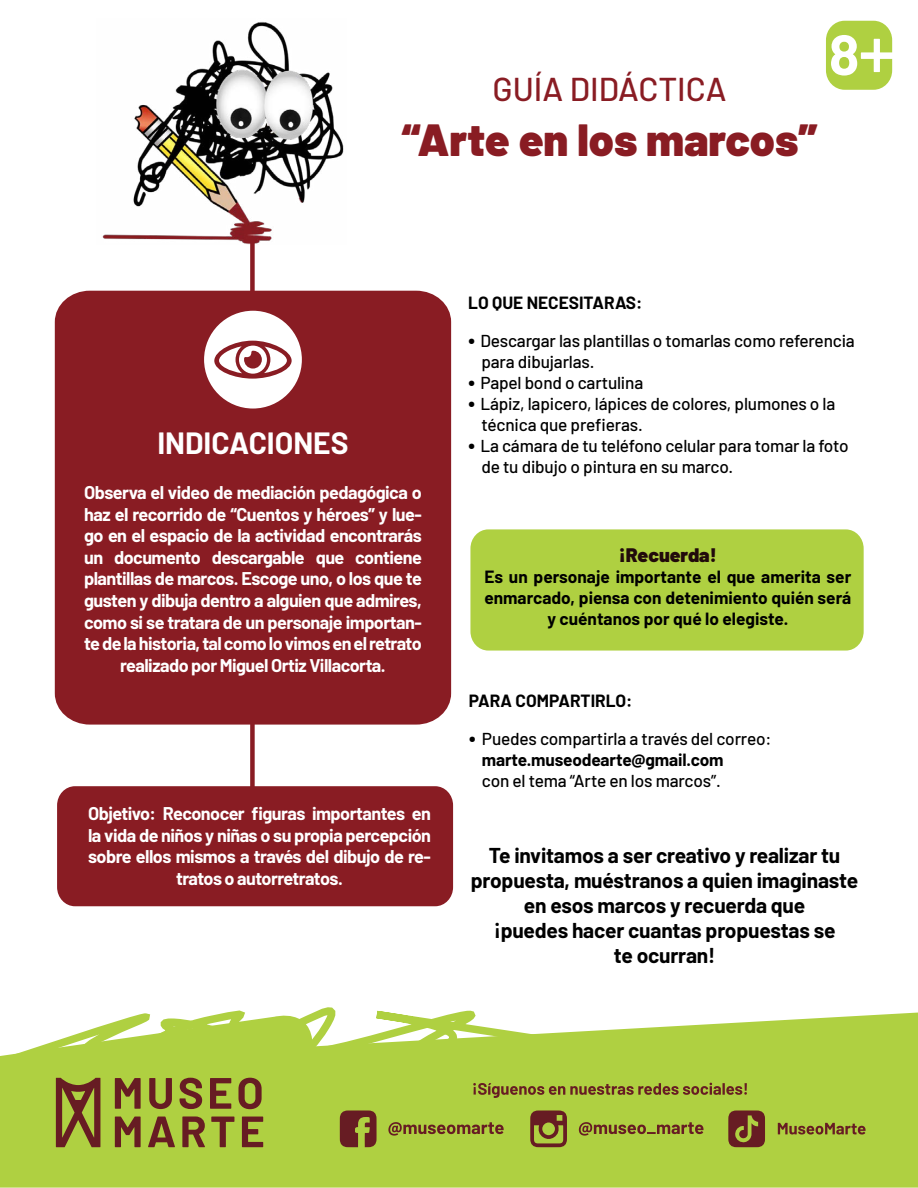
<style>
.page{position:relative;width:918px;height:1188px;background:#fff}
.page>*{position:absolute;margin:0;border:0;box-sizing:border-box;transform-origin:0 0}
.t1{font:900 45px "Barlow";color:#891c23}
.t2{font:500 33px "Barlow";color:#891c23}
.t3{font:700 30px "Barlow";color:#fff}
.t4{font:700 21px/25.2px "Barlow";letter-spacing:-.01em;color:#000;text-align:center}
.t5{font:900 19.5px "Barlow";color:#210a0b}
.t6{font:700 18px/21.6px "Barlow";letter-spacing:-.03em;color:#fff;text-align:center}
.t7{font:500 17.25px/21px "Barlow";letter-spacing:-.01em;color:#000}
.t8{font:700 17.25px/21px "Barlow";color:#000;text-align:center}
.s1{font-weight:700}
</style>
<div class="page">
<div style="left:0;top:1012px;width:918px;height:176px;background:#afd041"></div>
<svg style="left:0;top:1007px;width:591px;height:65px"></svg>
<svg style="left:579px;top:1122px;width:125px;height:14px;background:#948c35"></svg>
<svg style="left:530px;top:1110px;width:37px;height:37px"></svg>
<svg style="left:340px;top:1110px;width:37px;height:37px"></svg>
<svg style="left:388px;top:1122px;width:116px;height:14px;background:#928935"></svg>
<svg style="left:728px;top:1110px;width:37px;height:37px"></svg>
<svg style="left:778px;top:1123px;width:88px;height:12px"></svg>
<svg style="left:473px;top:1083px;width:274px;height:15px;background:#979537"></svg>
<svg style="left:56px;top:1078px;width:44px;height:69px;background:#84652f"></svg>
<svg style="left:115px;top:1078px;width:26px;height:31px"></svg>
<svg style="left:149px;top:1078px;width:23px;height:31px"></svg>
<svg style="left:180px;top:1078px;width:22px;height:31px"></svg>
<svg style="left:210px;top:1078px;width:21px;height:31px"></svg>
<svg style="left:238px;top:1078px;width:24px;height:31px"></svg>
<svg style="left:115px;top:1117px;width:26px;height:30px"></svg>
<svg style="left:148px;top:1117px;width:27px;height:30px"></svg>
<svg style="left:182px;top:1116px;width:23px;height:31px"></svg>
<svg style="left:211px;top:1117px;width:23px;height:30px"></svg>
<svg style="left:242px;top:1117px;width:21px;height:30px"></svg>
<img style="left:102px;top:22px;width:242px;height:222px">
<div style="left:250px;top:237px;width:5px;height:686px;background:#891c23"></div>
<svg style="left:826px;top:21px;width:66px;height:69px"></svg>
<div style="left:55px;top:291px;width:396px;height:434px;background:#891c23"></div>
<div style="left:204px;top:311px;width:98px;height:98px;background:#fff;border-radius:50%"></div>
<svg style="left:214px;top:341px;width:78px;height:38px"></svg>
<div style="left:222px;top:884px;width:69px;height:70px;background:#fff"></div>
<div style="left:57px;top:786px;width:396px;height:120px;background:#891c23;border-radius:18px"></div>
<div style="left:470px;top:529px;width:394px;height:122px;background:#afd041;border-radius:18px"></div>
<h2 class="t2" style="left:493px;top:65px;width:235px">GUÍA DIDÁCTICA</h2>
<h1 class="t1" style="left:401px;top:105px;width:418px">“Arte en los marcos”</h1>
<h3 class="t3" style="left:157px;top:421px;width:193px">INDICACIONES</h3>
<p class="t6" style="left:84px;top:480px;width:339px">Observa el video de mediación pedagógica o haz el recorrido de “Cuentos y héroes” y lue&shy;go en el espacio de la actividad encontrarás un documento descargable que contiene plantillas de marcos. Escoge uno, o los que te gusten y dibuja dentro a alguien que admires, como si se tratara de un personaje importan&shy;te de la historia, tal como lo vimos en el retrato realizado por Miguel Ortiz Villacorta.</p>
<p class="t6" style="left:88px;top:801px;width:344px">Objetivo: Reconocer figuras importantes en la vida de niños y niñas o su propia percepción sobre ellos mismos a través del dibujo de re&shy;tratos o autorretratos.</p>
<p class="t8" style="left:468px;top:291px;width:176px">LO QUE NECESITARAS:</p>
<p class="t7" style="left:468px;top:329px;width:388px"><sup>.</sup> Descargar las plantillas o tomarlas como referencia</p>
<p class="t7" style="left:481px;top:350px;width:115px">para dibujarlas.</p>
<p class="t7" style="left:468px;top:371px;width:177px"><sup>.</sup> Papel bond o cartulina</p>
<p class="t7" style="left:468px;top:392px;width:369px"><sup>.</sup> Lápiz, lapicero, lápices de colores, plumones o la</p>
<p class="t7" style="left:481px;top:413px;width:163px">técnica que prefieras.</p>
<p class="t7" style="left:468px;top:434px;width:382px"><sup>.</sup> La cámara de tu teléfono celular para tomar la foto</p>
<p class="t7" style="left:481px;top:455px;width:253px">de tu dibujo o pintura en su marco.</p>
<p class="t5" style="left:619px;top:540px;width:100px">¡Recuerda!</p>
<p class="t8" style="left:484px;top:565px;width:368px">Es un personaje importante el que amerita ser enmarcado, piensa con detenimiento quién será y cuéntanos por qué lo elegiste.</p>
<p class="t8" style="left:469px;top:689px;width:165px">PARA COMPARTIRLO:</p>
<p class="t7" style="left:482px;top:727px;width:291px;text-indent:-13px"><sup>.</sup> Puedes compartirla a través del correo: <span class="s1">marte.museodearte@gmail.com</span></p>
<p class="t7" style="left:482px;top:769px;width:240px">con el tema “Arte en los marcos”.</p>
<p class="t4" style="left:471px;top:841px;width:389px">Te invitamos a ser creativo y realizar tu propuesta, muéstranos a quien imaginaste en esos marcos y recuerda que<br>¡puedes hacer cuantas propuestas se<br>te ocurran!</p>
</div>
